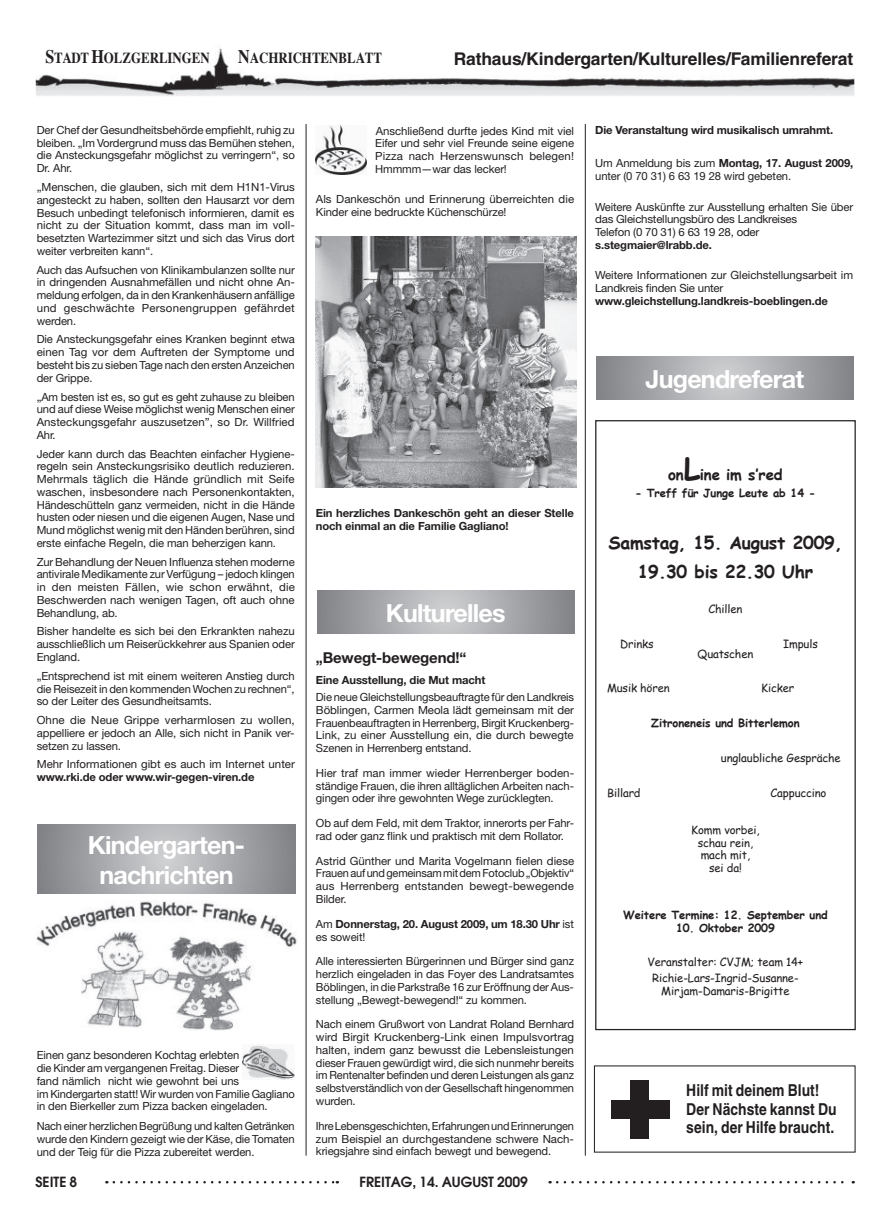
<style>
.page{position:relative;width:890px;height:1223px;background:#fff}
.page>*{position:absolute;margin:0;border:0;box-sizing:border-box;transform-origin:0 0}
.t1{font:700 25px/30px "Helvetica Neue";letter-spacing:-.03em;color:#fff;text-align:center}
.t2{font:700 17.5px "Helvetica";letter-spacing:-.01em;color:#231f20}
.t3{font:700 17.5px/28.8px "Comic Sans MS";letter-spacing:-.01em;color:#231f20;text-align:center}
.t4{font:700 16.38px/18.5px "Helvetica";color:#231f20;scale:.85 1}
.t5{font:700 15px "Times";color:#231f20;scale:.86 1}
.t6{font:700 15px "Helvetica Neue";letter-spacing:-.01em;color:#231f20}
.t7{font:700 15px "Comic Sans MS";letter-spacing:-.01em;color:#231f20}
.t8{font:600 13.75px "Avant Garde";color:#231f20}
.t9{font:11.25px/12.8px "Helvetica Neue";letter-spacing:-.01em;color:#231f20;text-align:justify}
.t10{font:700 11.25px/12.8px "Helvetica Neue";letter-spacing:-.01em;color:#231f20}
.t11{font:11.25px/12.8px "Comic Sans MS";letter-spacing:-.01em;color:#231f20;text-align:center}
.t12{font:700 11.25px "Comic Sans MS";letter-spacing:-.01em;color:#231f20}
.s1{font-size:18.75px}
.s2{font-weight:400}
.s3{font-weight:700}
.s4{font-size:30px}
</style>
<div class="page">
<svg style="left:557px;top:1181px;width:296px;height:2px"></svg>
<svg style="left:114px;top:1181px;width:224px;height:2px"></svg>
<img style="left:35px;top:48px;width:819px;height:48px">
<hr style="left:306px;top:124px;width:1px;height:1031px;background:#231f20">
<hr style="left:585px;top:124px;width:1px;height:1031px;background:#231f20">
<svg style="left:596px;top:356px;width:257px;height:43px;background:#a7a8ab"></svg>
<div style="left:595px;top:420px;width:260px;height:610px;border:1px solid #231f20"></div>
<img style="left:316px;top:125px;width:51px;height:49px">
<img style="left:316px;top:237px;width:260px;height:250px">
<svg style="left:317px;top:591px;width:257px;height:42px;background:#a7a8ab"></svg>
<svg style="left:38px;top:824px;width:257px;height:69px;background:#a5a7aa"></svg>
<img style="left:37px;top:900px;width:260px;height:130px">
<img style="left:242px;top:1044px;width:53px;height:35px">
<div style="left:630px;top:1079px;width:19px;height:59px;background:#231f20"></div>
<div style="left:611px;top:1099px;width:58px;height:19px;background:#231f20"></div>
<h3 class="t5" style="left:45px;top:49px;width:193px"><span class="s1">S</span>TADT <span class="s1">H</span>OLZGERLINGEN</h3>
<h3 class="t5" style="left:238px;top:49px;width:169px"><span class="s1">N</span>ACHRICHTENBLATT</h3>
<h2 class="t2" style="left:453px;top:48px;width:401px">Rathaus/Kindergarten/Kulturelles/Familienreferat</h2>
<p class="t9" style="left:37px;top:123px;width:260px">Der Chef der Gesundheitsbehörde empfiehlt, ruhig zu bleiben. „Im Vordergrund muss das Bemühen stehen, die Ansteckungsgefahr möglichst zu verringern“, so Dr. Ahr.</p>
<p class="t9" style="left:37px;top:181px;width:260px">„Menschen, die glauben, sich mit dem H1N1-Virus angesteckt zu haben, sollten den Hausarzt vor dem Besuch unbedingt telefonisch informieren, damit es nicht zu der Situation kommt, dass man im voll&shy;besetzten Wartezimmer sitzt und sich das Virus dort weiter verbreiten kann“.</p>
<p class="t9" style="left:37px;top:263px;width:260px">Auch das Aufsuchen von Klinikambulanzen sollte nur in dringenden Ausnahmefällen und nicht ohne An&shy;meldung erfolgen, da in den Krankenhäusern anfällige und geschwächte Personengruppen gefährdet werden.</p>
<p class="t9" style="left:37px;top:333px;width:260px">Die Ansteckungsgefahr eines Kranken beginnt etwa einen Tag vor dem Auftreten der Symptome und besteht bis zu sieben Tage nach den ersten Anzeichen der Grippe.</p>
<p class="t9" style="left:37px;top:390px;width:259px">„Am besten ist es, so gut es geht zuhause zu bleiben und auf diese Weise möglichst wenig Menschen einer Ansteckungsgefahr auszusetzen”, so Dr. Willfried Ahr.</p>
<p class="t9" style="left:37px;top:447px;width:259px">Jeder kann durch das Beachten einfacher Hygiene&shy;regeln sein Ansteckungsrisiko deutlich reduzieren.<br>Mehrmals täglich die Hände gründlich mit Seife waschen, insbesondere nach Personenkontakten, Händeschütteln ganz vermeiden, nicht in die Hände husten oder niesen und die eigenen Augen, Nase und Mund möglichst wenig mit den Händen berühren, sind erste einfache Regeln, die man beherzigen kann.</p>
<p class="t9" style="left:37px;top:555px;width:260px">Zur Behandlung der Neuen Influenza stehen moderne antivirale Medikamente zur Verfügung – jedoch klingen in den meisten Fällen, wie schon erwähnt, die Beschwerden nach wenigen Tagen, oft auch ohne Behandlung, ab.</p>
<p class="t9" style="left:37px;top:625px;width:259px">Bisher handelte es sich bei den Erkrankten nahezu ausschließlich um Reiserückkehrer aus Spanien oder England.</p>
<p class="t9" style="left:37px;top:669px;width:259px">„Entsprechend ist mit einem weiteren Anstieg durch die Reisezeit in den kommenden Wochen zu rechnen“, so der Leiter des Gesundheitsamts.</p>
<p class="t9" style="left:37px;top:713px;width:259px">Ohne die Neue Grippe verharmlosen zu wollen, appelliere er jedoch an Alle, sich nicht in Panik ver&shy;setzen zu lassen.</p>
<p class="t9" style="left:37px;top:758px;width:259px">Mehr Informationen gibt es auch im Internet unter</p>
<p class="t10" style="left:37px;top:770px;width:219px">www.rki.de oder www.wir-gegen-viren.de</p>
<h1 class="t1" style="left:88px;top:829px;width:159px">Kindergarten&shy;nachrichten</h1>
<p class="t9" style="left:37px;top:1048px;width:259px;text-align:left">Einen ganz besonderen Kochtag erlebten<br>die Kinder am vergangenen Freitag. Dieser<br>fand nämlich nicht wie gewohnt bei uns<br>im Kindergarten statt! Wir wurden von Familie Gagliano in den Bierkeller zum Pizza backen eingeladen.</p>
<p class="t9" style="left:37px;top:1119px;width:259px">Nach einer herzlichen Begrüßung und kalten Getränken wurde den Kindern gezeigt wie der Käse, die Tomaten und der Teig für die Pizza zubereitet werden.</p>
<p class="t9" style="left:375px;top:124px;width:200px">Anschließend durfte jedes Kind mit viel Eifer und sehr viel Freunde seine eigene Pizza nach Herzenswunsch belegen!<br>Hmmmm—war das lecker!</p>
<p class="t9" style="left:316px;top:193px;width:260px">Als Dankeschön und Erinnerung überreichten die<br>Kinder eine bedruckte Küchenschürze!</p>
<p class="t10" style="left:316px;top:507px;width:259px">Ein herzliches Dankeschön geht an dieser Stelle noch einmal an die Familie Gagliano!</p>
<h1 class="t1" style="left:386px;top:598px;width:121px">Kulturelles</h1>
<h3 class="t6" style="left:316px;top:648px;width:152px">„Bewegt-bewegend!“</h3>
<p class="t10" style="left:316px;top:673px;width:171px">Eine Ausstellung, die Mut macht</p>
<p class="t9" style="left:316px;top:690px;width:260px">Die neue Gleichstellungsbeauftragte für den Landkreis Böblingen, Carmen Meola lädt gemeinsam mit der Frauenbeauftragten in Herrenberg, Birgit Kruckenberg-Link, zu einer Ausstellung ein, die durch bewegte Szenen in Herrenberg entstand.</p>
<p class="t9" style="left:316px;top:766px;width:260px">Hier traf man immer wieder Herrenberger boden&shy;ständige Frauen, die ihren alltäglichen Arbeiten nach&shy;gingen oder ihre gewohnten Wege zurücklegten.</p>
<p class="t9" style="left:316px;top:816px;width:259px">Ob auf dem Feld, mit dem Traktor, innerorts per Fahr&shy;rad oder ganz flink und praktisch mit dem Rollator.</p>
<p class="t9" style="left:316px;top:854px;width:260px">Astrid Günther und Marita Vogelmann fielen diese Frauen auf und gemeinsam mit dem Fotoclub „Objektiv“ aus Herrenberg entstanden bewegt-bewegende Bilder.</p>
<p class="t10" style="left:316px;top:917px;width:259px"><span class="s2">Am</span> Donnerstag, 20. August 2009, um 18.30 Uhr <span class="s2">ist es soweit!</span></p>
<p class="t9" style="left:316px;top:955px;width:259px">Alle interessierten Bürgerinnen und Bürger sind ganz herzlich eingeladen in das Foyer des Landratsamtes Böblingen, in die Parkstraße 16 zur Eröffnung der Aus&shy;stellung „Bewegt-bewegend!“ zu kommen.</p>
<p class="t9" style="left:316px;top:1018px;width:260px">Nach einem Grußwort von Landrat Roland Bernhard wird Birgit Kruckenberg-Link einen Impulsvortrag halten, indem ganz bewusst die Lebensleistungen dieser Frauen gewürdigt wird, die sich nunmehr bereits im Rentenalter befinden und deren Leistungen als ganz selbstverständlich von der Gesellschaft hingenommen wurden.</p>
<p class="t9" style="left:316px;top:1119px;width:259px">Ihre Lebensgeschichten, Erfahrungen und Erinnerungen zum Beispiel an durchgestandene schwere Nach&shy;kriegsjahre sind einfach bewegt und bewegend.</p>
<p class="t8" style="left:35px;top:1173px;width:43px">SEITE 8</p>
<p class="t8" style="left:359px;top:1173px;width:170px">FREITAG, 14. AUGUST 2009</p>
<p class="t10" style="left:595px;top:124px;width:239px">Die Veranstaltung wird musikalisch umrahmt.</p>
<p class="t9" style="left:595px;top:157px;width:259px">Um Anmeldung bis zum <span class="s3">Montag, 17. August 2009, </span>unter (0 70 31) 6 63 19 28 wird gebeten.</p>
<p class="t9" style="left:595px;top:200px;width:259px;text-align:left">Weitere Auskünfte zur Ausstellung erhalten Sie über das Gleichstellungsbüro des Landkreises<br>Telefon (0 70 31) 6 63 19 28, oder</p>
<p class="t10" style="left:595px;top:238px;width:118px">s.stegmaier@lrabb.de.</p>
<p class="t9" style="left:595px;top:269px;width:259px">Weitere Informationen zur Gleichstellungsarbeit im<br>Landkreis finden Sie unter</p>
<p class="t10" style="left:595px;top:294px;width:234px">www.gleichstellung.landkreis-boeblingen.de</p>
<h1 class="t1" style="left:645px;top:364px;width:160px">Jugendreferat</h1>
<h3 class="t7" style="left:668px;top:463px;width:116px">on<span class="s4">L</span>ine im s’red</h3>
<p class="t12" style="left:635px;top:484px;width:182px">- Treff für Junge Leute ab 14 -</p>
<h2 class="t3" style="left:608px;top:528px;width:235px">Samstag, 15. August 2009,<br>19.30 bis 22.30 Uhr</h2>
<p class="t11" style="left:708px;top:602px;width:35px">Chillen</p>
<p class="t11" style="left:620px;top:637px;width:35px">Drinks</p>
<p class="t11" style="left:783px;top:637px;width:36px">Impuls</p>
<p class="t11" style="left:697px;top:647px;width:57px">Quatschen</p>
<p class="t11" style="left:607px;top:681px;width:64px">Musik hören</p>
<p class="t11" style="left:761px;top:681px;width:34px">Kicker</p>
<p class="t12" style="left:651px;top:715px;width:150px">Zitroneneis und Bitterlemon</p>
<p class="t11" style="left:720px;top:751px;width:121px">unglaubliche Gespräche</p>
<p class="t11" style="left:607px;top:786px;width:35px">Billard</p>
<p class="t11" style="left:770px;top:786px;width:57px">Cappuccino</p>
<p class="t11" style="left:691px;top:823px;width:70px">Komm vorbei, schau rein, mach mit,<br>sei da!</p>
<p class="t12" style="left:623px;top:906px;width:206px">Weitere Termine: 12. September und</p>
<p class="t12" style="left:676px;top:919px;width:100px">10. Oktober 2009</p>
<p class="t11" style="left:647px;top:953px;width:157px;line-height:16.2px">Veranstalter: CVJM; team 14+<br>Richie-Lars-Ingrid-Susanne-</p>
<p class="t11" style="left:661px;top:983px;width:130px">Mirjam-Damaris-Brigitte</p>
<h3 class="t4" style="left:686px;top:1081px;width:178px">Hilf mit deinem Blut!<br>Der Nächste kannst Du sein, der Hilfe braucht.</h3>
</div>
